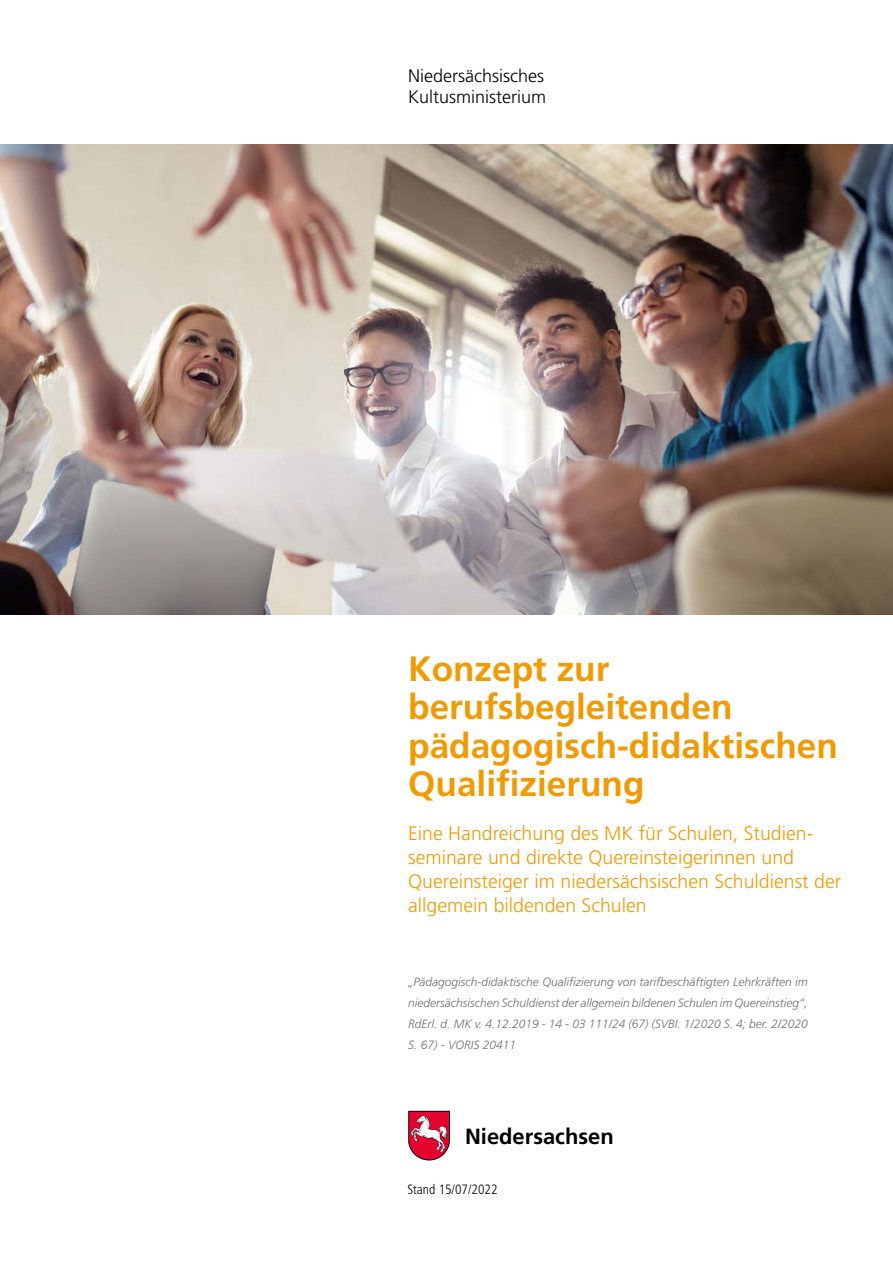
<style>
.page{position:relative;width:893px;height:1263px;background:#fff}
.page>*{position:absolute;margin:0;border:0;box-sizing:border-box;transform-origin:0 0}
.t1{font:700 35.1px/38.2px "Frutiger LT Std";color:#f09a04}
.t2{font:700 21.9px "Frutiger LT Std";color:#000}
.t3{font:300 19.5px/24px "Frutiger LT Std";color:#f09a04}
.t4{font:300 18px/21.6px "Frutiger LT Std";color:#000}
.t5{font:300 condensed 13.5px "Frutiger LT Std";color:#000}
.t6{font:italic 300 12px/21.1px "Frutiger LT Std";color:#706f6f;text-align:justify}
</style>
<div class="page">
<svg style="left:408px;top:1111px;width:42px;height:50px"></svg>
<img style="left:0;top:145px;width:893px;height:469px">
<h3 class="t4" style="left:408px;top:65px;width:139px">Niedersächsisches<br>Kultusministerium</h3>
<h1 class="t1" style="left:408px;top:650px;width:431px">Konzept zur berufsbegleitenden pädagogisch-didaktischen<br>Qualifizierung</h1>
<h3 class="t3" style="left:408px;top:821px;width:435px">Eine Handreichung des MK für Schulen, Studien&shy;seminare und direkte Quereinsteigerinnen und Quereinsteiger im niedersächsischen Schuldienst der allgemein bildenden Schulen</h3>
<p class="t6" style="left:408px;top:971px;width:401px">„Pädagogisch-didaktische Qualifizierung von tarifbeschäftigten Lehrkräften im niedersächsischen Schuldienst der allgemein bildenen Schulen im Quereinstieg“, RdErl. d. MK v. 4.12.2019 - 14 - 03 111/24 (67) (SVBI. 1/2020 S. 4; ber. 2/2020<br>S. 67) - VORIS 20411</p>
<h2 class="t2" style="left:465px;top:1124px;width:150px">Niedersachsen</h2>
<p class="t5" style="left:407px;top:1181px;width:92px">Stand 15/07/2022</p>
</div>
